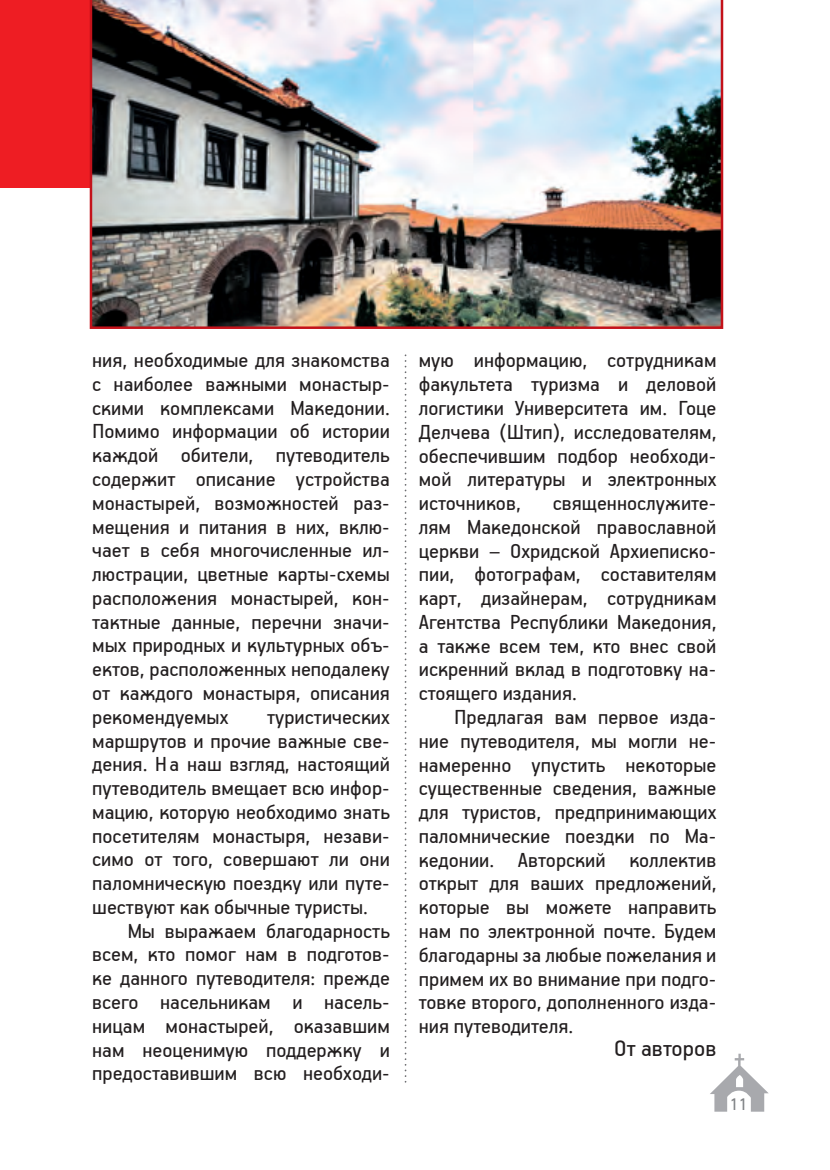
<style>
.page{position:relative;width:830px;height:1170px;background:#fff}
.page>*{position:absolute;margin:0;border:0;box-sizing:border-box;transform-origin:0 0}
.t1{font:25px "PF Handbook Pro";color:#231f20}
.t2{font:22.5px/23.8px "PF Handbook Pro";color:#231f20;text-align:justify}
.t3{font:18.75px "PF Handbook Pro";color:#808285}
</style>
<div class="page">
<svg style="left:710px;top:1053px;width:58px;height:58px"></svg>
<div style="left:0;top:0;width:574px;height:188px;background:#ee1d23"></div>
<img style="left:89px;top:0;width:635px;height:329px">
<svg style="left:404px;top:355px;width:2px;height:727px"></svg>
<p class="t2" style="left:92px;top:347px;width:299px">ния, необходимые для знакомства с наиболее важными монастыр&shy;скими комплексами Македонии.<br>Помимо информации об истории каждой обители, путеводитель содержит описание устройства монастырей, возможностей раз&shy;мещения и питания в них, вклю&shy;чает в себя многочисленные ил&shy;люстрации, цветные карты-схемы расположения монастырей, кон&shy;тактные данные, перечни значи&shy;мых природных и культурных объ&shy;ектов, расположенных неподалеку от каждого монастыря, описания рекомендуемых</p>
<p class="t2" style="left:267px;top:704px;width:124px">туристических</p>
<p class="t2" style="left:92px;top:727px;width:299px">маршрутов и прочие важные све-</p>
<p class="t2" style="left:92px;top:751px;width:299px">дения. На наш взгляд, настоящий</p>
<p class="t2" style="left:92px;top:775px;width:299px">путеводитель вмещает всю инфор-</p>
<p class="t2" style="left:92px;top:799px;width:299px">мацию, которую необходимо знать</p>
<p class="t2" style="left:92px;top:823px;width:299px">посетителям монастыря, незави-</p>
<p class="t2" style="left:92px;top:846px;width:299px">симо от того, совершают ли они</p>
<p class="t2" style="left:92px;top:870px;width:299px">паломническую поездку или путе-</p>
<p class="t2" style="left:92px;top:894px;width:277px">шествуют как обычные туристы.</p>
<p class="t2" style="left:128px;top:918px;width:263px">Мы выражаем благодарность</p>
<p class="t2" style="left:92px;top:941px;width:299px">всем, кто помог нам в подготов-</p>
<p class="t2" style="left:92px;top:965px;width:299px">ке данного путеводителя: прежде</p>
<p class="t2" style="left:92px;top:989px;width:299px">всего насельникам и насель-</p>
<p class="t2" style="left:92px;top:1013px;width:299px">ницам монастырей, оказавшим</p>
<p class="t2" style="left:92px;top:1036px;width:299px">нам неоценимую поддержку и</p>
<p class="t2" style="left:92px;top:1060px;width:299px">предоставившим всю необходи-</p>
<p class="t2" style="left:418px;top:348px;width:299px">мую информацию, сотрудникам факультета туризма и деловой логистики Университета им. Гоце Делчева (Штип), исследователям, обеспечившим подбор необходи&shy;мой литературы и электронных источников,</p>
<p class="t2" style="left:418px;top:490px;width:299px;text-indent:134px">священнослужите&shy;лям Македонской православной церкви – Охридской Архиеписко&shy;пии, фотографам, составителям карт, дизайнерам, сотрудникам Агентства Республики Македония, а также всем тем, кто внес свой искренний вклад в подготовку на&shy;стоящего издания.</p>
<p class="t2" style="left:418px;top:704px;width:299px;text-indent:35px">Предлагая вам первое изда&shy;ние путеводителя, мы могли не&shy;намеренно упустить некоторые существенные сведения, важные для туристов, предпринимающих паломнические поездки по Ма&shy;кедонии. Авторский коллектив открыт для ваших предложений, которые вы можете направить нам по электронной почте. Будем благодарны за любые пожелания и примем их во внимание при подго&shy;товке второго, дополненного изда&shy;ния путеводителя.</p>
<p class="t1" style="left:614px;top:1033px;width:104px">От авторов</p>
<p class="t3" style="left:729px;top:1093px;width:19px">11</p>
</div>
